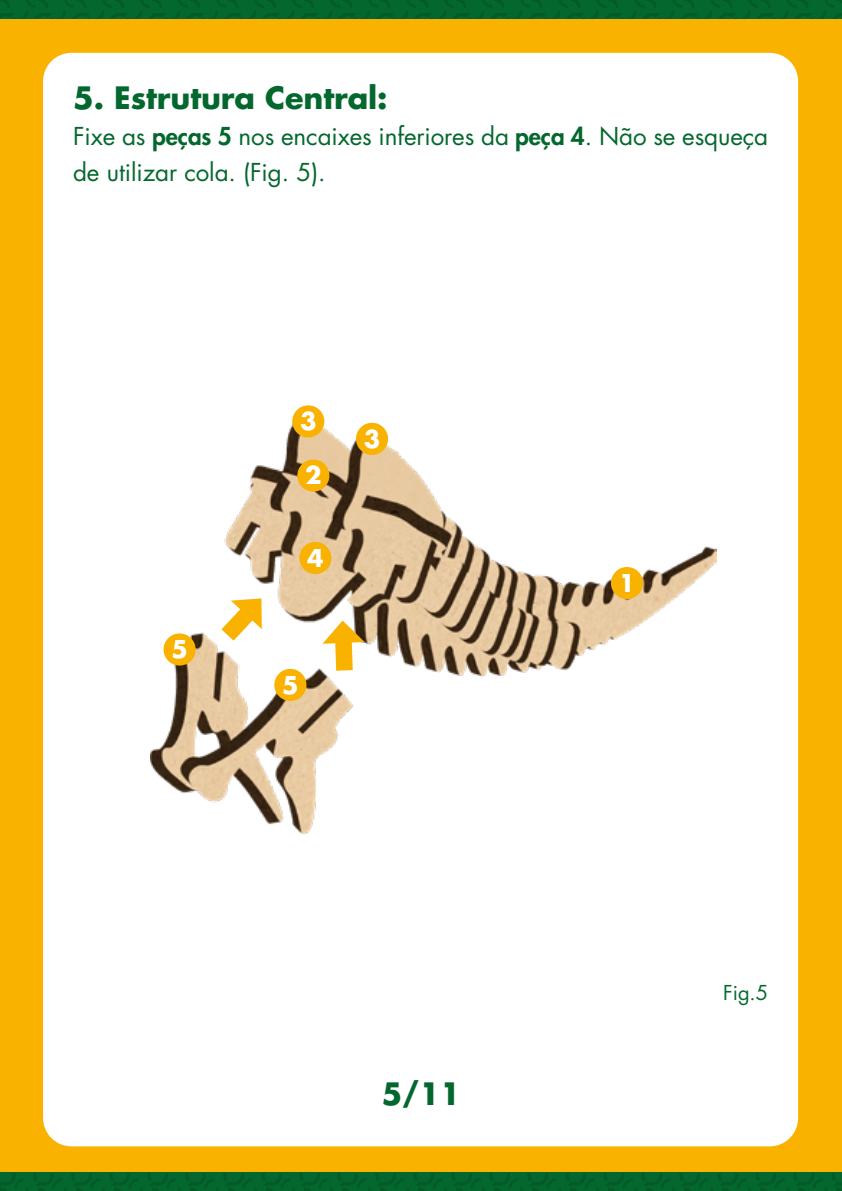
<style>
.page{position:relative;width:842px;height:1191px;background:#fab200}
.page>*{position:absolute;margin:0;border:0;box-sizing:border-box;transform-origin:0 0}
.t1{font:700 30px "Futura Std";letter-spacing:-.005em;color:#04682e}
.t2{font:24px/36px "Futura Std";letter-spacing:-.005em;color:#04682e}
.t3{font:700 23.8px "Futura Std";color:#fff}
.t4{font:20px "Futura Std";color:#04682e}
.s1{font-weight:800}
</style>
<div class="page">
<div style="left:0;top:1172px;width:842px;height:19px;background:#04682e"></div>
<div style="left:0;top:0;width:842px;height:18px;background:#04682e"></div>
<div style="left:43px;top:53px;width:755px;height:1093px;background:#fff;border-radius:28px"></div>
<img style="left:150px;top:419px;width:567px;height:415px">
<svg style="left:221px;top:598px;width:41px;height:42px"></svg>
<svg style="left:322px;top:620px;width:43px;height:51px"></svg>
<div style="left:611px;top:567px;width:32px;height:32px;background:#fab200;border-radius:50%"></div>
<div style="left:356px;top:423px;width:32px;height:32px;background:#fab200;border-radius:50%"></div>
<div style="left:292px;top:405px;width:32px;height:32px;background:#fab200;border-radius:50%"></div>
<div style="left:297px;top:459px;width:32px;height:32px;background:#fab200;border-radius:50%"></div>
<div style="left:299px;top:542px;width:32px;height:32px;background:#fab200;border-radius:50%"></div>
<div style="left:274px;top:669px;width:32px;height:32px;background:#fab200;border-radius:50%"></div>
<div style="left:164px;top:633px;width:32px;height:32px;background:#fab200;border-radius:50%"></div>
<p class="t1" style="left:73px;top:78px;width:316px">5. Estrutura Central:</p>
<p class="t2" style="left:73px;top:118px;width:697px">Fixe as <span class="s1">peças 5</span> nos encaixes inferiores da <span class="s1">peça 4</span>. Não se esqueça de utilizar cola. (Fig. 5).</p>
<p class="t3" style="left:171px;top:633px;width:18px">5</p>
<p class="t3" style="left:300px;top:405px;width:18px">3</p>
<p class="t3" style="left:305px;top:459px;width:18px">2</p>
<p class="t3" style="left:307px;top:542px;width:18px">4</p>
<p class="t3" style="left:364px;top:423px;width:18px">3</p>
<p class="t3" style="left:282px;top:669px;width:18px">5</p>
<p class="t1" style="left:382px;top:1074px;width:81px">5/11</p>
<p class="t3" style="left:619px;top:567px;width:18px">1</p>
<p class="t4" style="left:723px;top:979px;width:46px">Fig.5</p>
</div>
